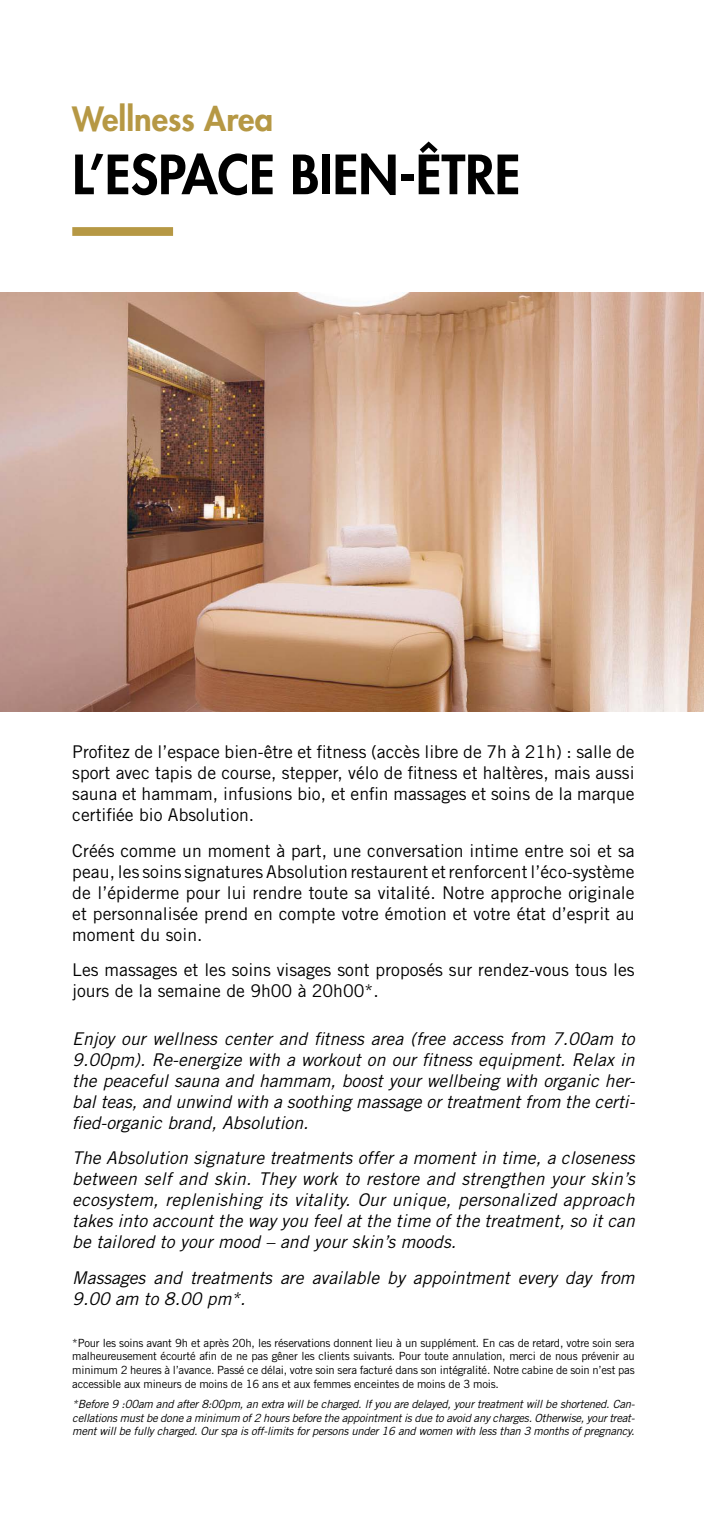
<style>
.page{position:relative;width:704px;height:1523px;background:#fff}
.page>*{position:absolute;margin:0;border:0;box-sizing:border-box;transform-origin:0 0}
.t1{font:800 52.62px "Futura Std";color:#000}
.t2{font:800 32.56px "Futura Std";color:#b69844}
.t3{font:italic 17.56px/21.1px "Trade Gothic LT Std";color:#000;text-align:justify}
.t4{font:17.56px/21.1px "Trade Gothic LT Std";color:#000;text-align:justify}
.t5{font:11.25px/13.6px "Trade Gothic LT Std";letter-spacing:-.02em;color:#000;text-align:justify}
.t6{font:italic 11.25px/13.6px "Trade Gothic LT Std";letter-spacing:-.02em;color:#000;text-align:justify}
</style>
<div class="page">
<div style="left:72px;top:227px;width:101px;height:9px;background:#b69844"></div>
<img style="left:0;top:292px;width:703px;height:420px">
<h2 class="t2" style="left:72px;top:98px;width:202px">Wellness Area</h2>
<h1 class="t1" style="left:72px;top:141px;width:449px">L’ESPACE BIEN-ÊTRE</h1>
<p class="t4" style="left:72px;top:741px;width:563px">Profitez de l’espace bien-être et fitness (accès libre de 7h à 21h) : salle de sport avec tapis de course, stepper, vélo de fitness et haltères, mais aussi sauna et hammam, infusions bio, et enfin massages et soins de la marque certifiée bio Absolution.</p>
<p class="t4" style="left:72px;top:839px;width:563px">Créés comme un moment à part, une conversation intime entre soi et sa peau, les soins signatures Absolution restaurent et renforcent l’éco-système de l’épiderme pour lui rendre toute sa vitalité. Notre approche originale et personnalisée prend en compte votre émotion et votre état d’esprit au moment du soin.</p>
<p class="t4" style="left:72px;top:959px;width:563px">Les massages et les soins visages sont proposés sur rendez-vous tous les jours de la semaine de 9h00 à 20h00*.</p>
<p class="t3" style="left:72px;top:1028px;width:564px">Enjoy our wellness center and fitness area (free access from 7.00am to 9.00pm). Re-energize with a workout on our fitness equipment. Relax in the peaceful sauna and hammam, boost your wellbeing with organic her&shy;bal teas, and unwind with a soothing massage or treatment from the certi&shy;fied-organic brand, Absolution.</p>
<p class="t3" style="left:72px;top:1147px;width:563px">The Absolution signature treatments offer a moment in time, a closeness between self and skin. They work to restore and strengthen your skin’s ecosystem, replenishing its vitality. Our unique, personalized approach takes into account the way you feel at the time of the treatment, so it can be tailored to your mood – and your skin’s moods.</p>
<p class="t3" style="left:72px;top:1267px;width:563px">Massages and treatments are available by appointment every day from<br>9.00 am to 8.00 pm*.</p>
<p class="t5" style="left:72px;top:1336px;width:563px">*Pour les soins avant 9h et après 20h, les réservations donnent lieu à un supplément. En cas de retard, votre soin sera malheureusement écourté afin de ne pas gêner les clients suivants. Pour toute annulation, merci de nous prévenir au minimum 2 heures à l’avance. Passé ce délai, votre soin sera facturé dans son intégralité. Notre cabine de soin n’est pas accessible aux mineurs de moins de 16 ans et aux femmes enceintes de moins de 3 mois.</p>
<p class="t6" style="left:72px;top:1397px;width:563px">*Before 9 :00am and after 8:00pm, an extra will be charged. lf you are delayed, your treatment will be shortened. Can&shy;cellations must be done a minimum of 2 hours before the appointment is due to avoid any charges. Otherwise, your treat&shy;ment will be fully charged. Our spa is off-limits for persons under 16 and women with less than 3 months of pregnancy.</p>
</div>
